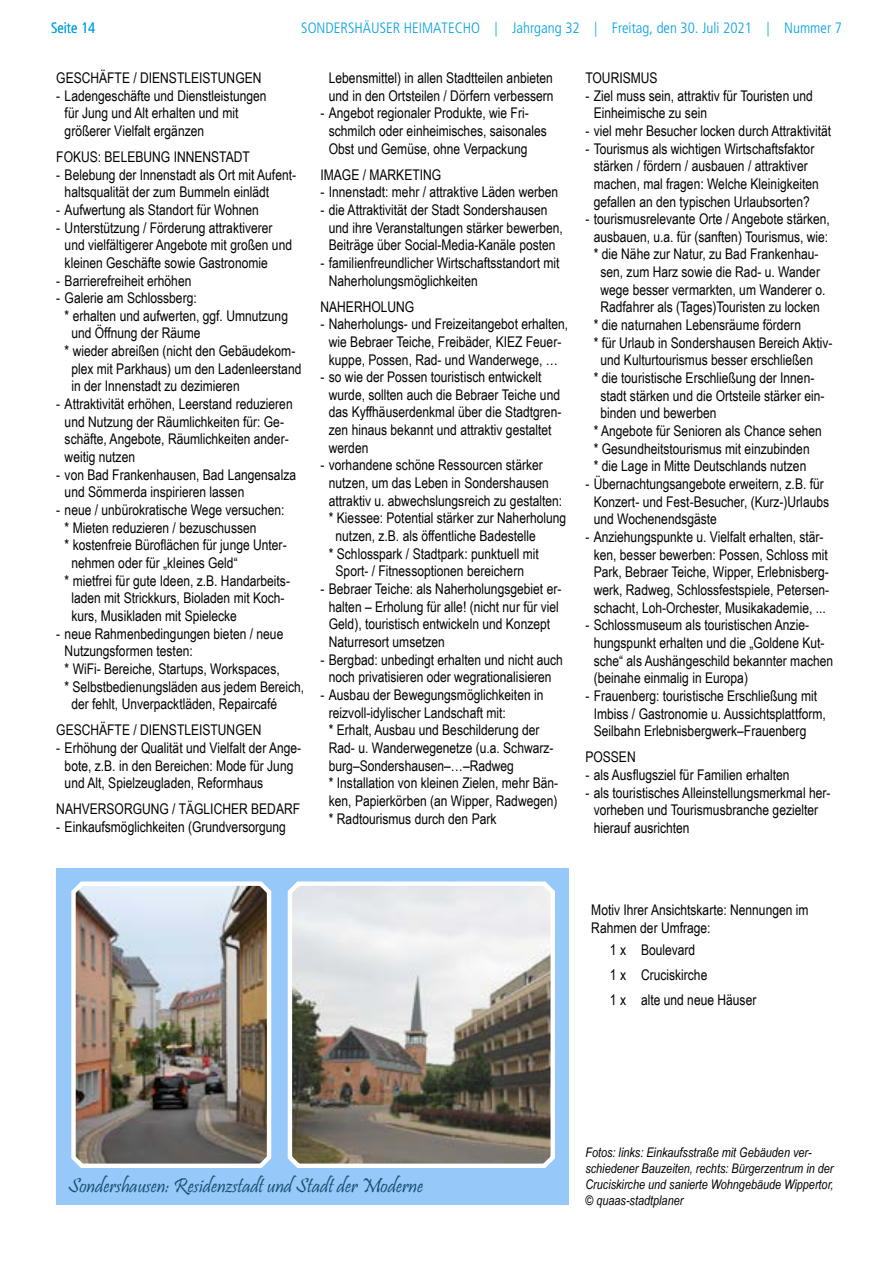
<style>
.page{position:relative;width:893px;height:1276px;background:#fff}
.page>*{position:absolute;margin:0;border:0;box-sizing:border-box;transform-origin:0 0}
.t1{font:20.55px "Pristina";color:#154e6d}
.t2{font:300 condensed 15px "Frutiger";color:#00a1e5}
.t3{font:14.7px/17.7px "Arial Narrow";color:#000}
.t4{font:italic 13.2px/15.9px "Arial Narrow";color:#000}
</style>
<div class="page">
<div style="left:56px;top:868px;width:513px;height:336px;background:#96c8fa"></div>
<img style="left:71px;top:881px;width:201px;height:287px">
<svg style="left:287px;top:881px;width:268px;height:287px;background:#a9a6a1"></svg>
<p class="t2" style="left:51px;top:19px;width:46px">Seite 14</p>
<p class="t2" style="left:301px;top:19px;width:542px">SONDERSHÄUSER HEIMATECHO | Jahrgang 32 | Freitag, den 30. Juli 2021 | Nummer 7</p>
<p class="t3" style="left:56px;top:68px;width:207px">GESCHÄFTE / DIENSTLEISTUNGEN</p>
<p class="t3" style="left:65px;top:86px;width:203px;text-indent:-8px">- Ladengeschäfte und Dienstleistungen für Jung und Alt erhalten und mit größerer Vielfalt ergänzen</p>
<p class="t3" style="left:56px;top:147px;width:195px">FOKUS: BELEBUNG INNENSTADT</p>
<p class="t3" style="left:65px;top:165px;width:233px;text-indent:-8px">- Belebung der Innenstadt als Ort mit Aufent&shy;haltsqualität der zum Bummeln einlädt</p>
<p class="t3" style="left:56px;top:200px;width:204px">- Aufwertung als Standort für Wohnen</p>
<p class="t3" style="left:65px;top:218px;width:229px;text-indent:-8px">- Unterstützung / Förderung attraktiverer und vielfältigerer Angebote mit großen und kleinen Geschäfte sowie Gastronomie</p>
<p class="t3" style="left:56px;top:271px;width:137px">- Barrierefreiheit erhöhen</p>
<p class="t3" style="left:56px;top:288px;width:142px">- Galerie am Schlossberg:</p>
<p class="t3" style="left:65px;top:306px;width:225px">* erhalten und aufwerten, ggf. Umnutzung</p>
<p class="t3" style="left:71px;top:324px;width:131px">und Öffnung der Räume</p>
<p class="t3" style="left:65px;top:341px;width:232px">* wieder abreißen (nicht den Gebäudekom-</p>
<p class="t3" style="left:71px;top:359px;width:232px">plex mit Parkhaus) um den Ladenleerstand</p>
<p class="t3" style="left:71px;top:377px;width:170px">in der Innenstadt zu dezimieren</p>
<p class="t3" style="left:65px;top:394px;width:230px;text-indent:-8px">- Attraktivität erhöhen, Leerstand reduzieren und Nutzung der Räumlichkeiten für: Ge&shy;schäfte, Angebote, Räumlichkeiten ander&shy;weitig nutzen</p>
<p class="t3" style="left:65px;top:465px;width:233px;text-indent:-8px">- von Bad Frankenhausen, Bad Langensalza und Sömmerda inspirieren lassen</p>
<p class="t3" style="left:56px;top:500px;width:230px">- neue / unbürokratische Wege versuchen:</p>
<p class="t3" style="left:65px;top:518px;width:193px">* Mieten reduzieren / bezuschussen</p>
<p class="t3" style="left:65px;top:536px;width:224px">* kostenfreie Büroflächen für junge Unter-</p>
<p class="t3" style="left:71px;top:553px;width:168px">nehmen oder für „kleines Geld“</p>
<p class="t3" style="left:65px;top:571px;width:227px">* mietfrei für gute Ideen, z.B. Handarbeits-</p>
<p class="t3" style="left:71px;top:589px;width:215px">laden mit Strickkurs, Bioladen mit Koch-</p>
<p class="t3" style="left:71px;top:606px;width:167px">kurs, Musikladen mit Spielecke</p>
<p class="t3" style="left:56px;top:624px;width:229px">- neue Rahmenbedingungen bieten / neue</p>
<p class="t3" style="left:65px;top:642px;width:130px">Nutzungsformen testen:</p>
<p class="t3" style="left:65px;top:659px;width:217px">* WiFi- Bereiche, Startups, Workspaces,</p>
<p class="t3" style="left:65px;top:677px;width:241px">* Selbstbedienungsläden aus jedem Bereich,</p>
<p class="t3" style="left:71px;top:695px;width:207px">der fehlt, Unverpacktläden, Repaircafé</p>
<p class="t3" style="left:56px;top:721px;width:207px">GESCHÄFTE / DIENSTLEISTUNGEN</p>
<p class="t3" style="left:65px;top:738px;width:238px;text-indent:-8px">- Erhöhung der Qualität und Vielfalt der Ange&shy;bote, z.B. in den Bereichen: Mode für Jung und Alt, Spielzeugladen, Reformhaus</p>
<p class="t3" style="left:56px;top:800px;width:245px">NAHVERSORGUNG / TÄGLICHER BEDARF</p>
<p class="t3" style="left:56px;top:817px;width:231px">- Einkaufsmöglichkeiten (Grundversorgung</p>
<p class="t3" style="left:329px;top:68px;width:226px">Lebensmittel) in allen Stadtteilen anbieten und in den Ortsteilen / Dörfern verbessern</p>
<p class="t3" style="left:329px;top:104px;width:219px;text-indent:-8px">- Angebot regionaler Produkte, wie Fri&shy;schmilch oder einheimisches, saisonales<br>Obst und Gemüse, ohne Verpackung</p>
<p class="t3" style="left:320px;top:165px;width:122px">IMAGE / MARKETING</p>
<p class="t3" style="left:320px;top:183px;width:239px">- Innenstadt: mehr / attraktive Läden werben</p>
<p class="t3" style="left:329px;top:200px;width:236px;text-indent:-8px">- die Attraktivität der Stadt Sondershausen und ihre Veranstaltungen stärker bewerben,<br>Beiträge über Social-Media-Kanäle posten</p>
<p class="t3" style="left:329px;top:253px;width:232px;text-indent:-8px">- familienfreundlicher Wirtschaftsstandort mit<br>Naherholungsmöglichkeiten</p>
<p class="t3" style="left:320px;top:297px;width:95px">NAHERHOLUNG</p>
<p class="t3" style="left:320px;top:314px;width:249px;text-align:center">- Naherholungs- und Freizeitangebot erhalten, wie Bebraer Teiche, Freibäder, KIEZ Feuer&shy;kuppe, Possen, Rad- und Wanderwege, …</p>
<p class="t3" style="left:329px;top:367px;width:234px;text-indent:-8px">- so wie der Possen touristisch entwickelt wurde, sollten auch die Bebraer Teiche und das Kyffhäuserdenkmal über die Stadtgren&shy;zen hinaus bekannt und attraktiv gestaltet werden</p>
<p class="t3" style="left:320px;top:456px;width:224px">- vorhandene schöne Ressourcen stärker</p>
<p class="t3" style="left:329px;top:473px;width:222px">nutzen, um das Leben in Sondershausen</p>
<p class="t3" style="left:329px;top:491px;width:235px">attraktiv u. abwechslungsreich zu gestalten:</p>
<p class="t3" style="left:329px;top:509px;width:239px">* Kiessee: Potential stärker zur Naherholung</p>
<p class="t3" style="left:336px;top:526px;width:202px">nutzen, z.B. als öffentliche Badestelle</p>
<p class="t3" style="left:329px;top:544px;width:211px">* Schlosspark / Stadtpark: punktuell mit</p>
<p class="t3" style="left:336px;top:562px;width:190px">Sport- / Fitnessoptionen bereichern</p>
<p class="t3" style="left:329px;top:579px;width:234px;text-indent:-8px">- Bebraer Teiche: als Naherholungsgebiet er&shy;halten – Erholung für alle! (nicht nur für viel Geld), touristisch entwickeln und Konzept Naturresort umsetzen</p>
<p class="t3" style="left:320px;top:650px;width:244px;text-align:center">- Bergbad: unbedingt erhalten und nicht auch noch privatisieren oder wegrationalisieren</p>
<p class="t3" style="left:329px;top:685px;width:231px;text-indent:-8px">- Ausbau der Bewegungsmöglichkeiten in reizvoll-idylischer Landschaft mit:<br>* Erhalt, Ausbau und Beschilderung der Rad- u. Wanderwegenetze (u.a. Schwarz&shy;burg–Sondershausen–…–Radweg<br>* Installation von kleinen Zielen, mehr Bän&shy;ken, Papierkörben (an Wipper, Radwegen) * Radtourismus durch den Park</p>
<p class="t3" style="left:585px;top:68px;width:74px">TOURISMUS</p>
<p class="t3" style="left:594px;top:86px;width:221px;text-indent:-8px">- Ziel muss sein, attraktiv für Touristen und<br>Einheimische zu sein</p>
<p class="t3" style="left:585px;top:121px;width:247px">- viel mehr Besucher locken durch Attraktivität</p>
<p class="t3" style="left:585px;top:139px;width:235px;text-align:center">- Tourismus als wichtigen Wirtschaftsfaktor stärken / fördern / ausbauen / attraktiver machen, mal fragen: Welche Kleinigkeiten gefallen an den typischen Urlaubsorten?</p>
<p class="t3" style="left:585px;top:210px;width:246px">- tourismusrelevante Orte / Angebote stärken,</p>
<p class="t3" style="left:594px;top:227px;width:236px">ausbauen, u.a. für (sanften) Tourismus, wie:</p>
<p class="t3" style="left:594px;top:245px;width:226px">* die Nähe zur Natur, zu Bad Frankenhau-</p>
<p class="t3" style="left:600px;top:262px;width:221px">sen, zum Harz sowie die Rad- u. Wander</p>
<p class="t3" style="left:600px;top:280px;width:226px">wege besser vermarkten, um Wanderer o.</p>
<p class="t3" style="left:600px;top:298px;width:221px">Radfahrer als (Tages)Touristen zu locken</p>
<p class="t3" style="left:594px;top:315px;width:209px">* die naturnahen Lebensräume fördern</p>
<p class="t3" style="left:594px;top:333px;width:240px">* für Urlaub in Sondershausen Bereich Aktiv-</p>
<p class="t3" style="left:600px;top:351px;width:214px">und Kulturtourismus besser erschließen</p>
<p class="t3" style="left:594px;top:368px;width:222px">* die touristische Erschließung der Innen-</p>
<p class="t3" style="left:600px;top:386px;width:226px">stadt stärken und die Ortsteile stärker ein-</p>
<p class="t3" style="left:600px;top:404px;width:118px">binden und bewerben</p>
<p class="t3" style="left:594px;top:421px;width:230px">* Angebote für Senioren als Chance sehen</p>
<p class="t3" style="left:594px;top:439px;width:217px">* Gesundheitstourismus mit einzubinden</p>
<p class="t3" style="left:594px;top:457px;width:214px">* die Lage in Mitte Deutschlands nutzen</p>
<p class="t3" style="left:594px;top:474px;width:237px;text-indent:-8px">- Übernachtungsangebote erweitern, z.B. für<br>Konzert- und Fest-Besucher, (Kurz-)Urlaubs und Wochenendsgäste</p>
<p class="t3" style="left:585px;top:527px;width:245px;text-align:center">- Anziehungspunkte u. Vielfalt erhalten, stär&shy;ken, besser bewerben: Possen, Schloss mit Park, Bebraer Teiche, Wipper, Erlebnisberg&shy;werk, Radweg, Schlossfestspiele, Petersen&shy;schacht, Loh-Orchester, Musikakademie, ...</p>
<p class="t3" style="left:594px;top:616px;width:241px;text-indent:-8px">- Schlossmuseum als touristischen Anzie&shy;hungspunkt erhalten und die „Goldene Kut&shy;sche“ als Aushängeschild bekannter machen (beinahe einmalig in Europa)</p>
<p class="t3" style="left:594px;top:686px;width:234px;text-indent:-8px">- Frauenberg: touristische Erschließung mit<br>Imbiss / Gastronomie u. Aussichtsplattform,<br>Seilbahn Erlebnisbergwerk–Frauenberg</p>
<p class="t3" style="left:585px;top:748px;width:52px">POSSEN</p>
<p class="t3" style="left:585px;top:765px;width:206px">- als Ausflugsziel für Familien erhalten</p>
<p class="t3" style="left:594px;top:783px;width:238px;text-indent:-8px">- als touristisches Alleinstellungsmerkmal her&shy;vorheben und Tourismusbranche gezielter hierauf ausrichten</p>
<p class="t3" style="left:591px;top:900px;width:219px">Motiv Ihrer Ansichtskarte: Nennungen im<br>Rahmen der Umfrage:</p>
<p class="t3" style="left:610px;top:937px;width:148px;line-height:24.8px">1 x Boulevard<br>1 x Cruciskirche<br>1 x alte und neue Häuser</p>
<h1 class="t1" style="left:68px;top:1174px;width:357px">Sondershausen: Residenzstadt und Stadt der Moderne</h1>
<p class="t4" style="left:585px;top:1144px;width:250px">Fotos: links: Einkaufsstraße mit Gebäuden ver&shy;schiedener Bauzeiten, rechts: Bürgerzentrum in der Cruciskirche und sanierte Wohngebäude Wippertor, © quaas-stadtplaner</p>
</div>
